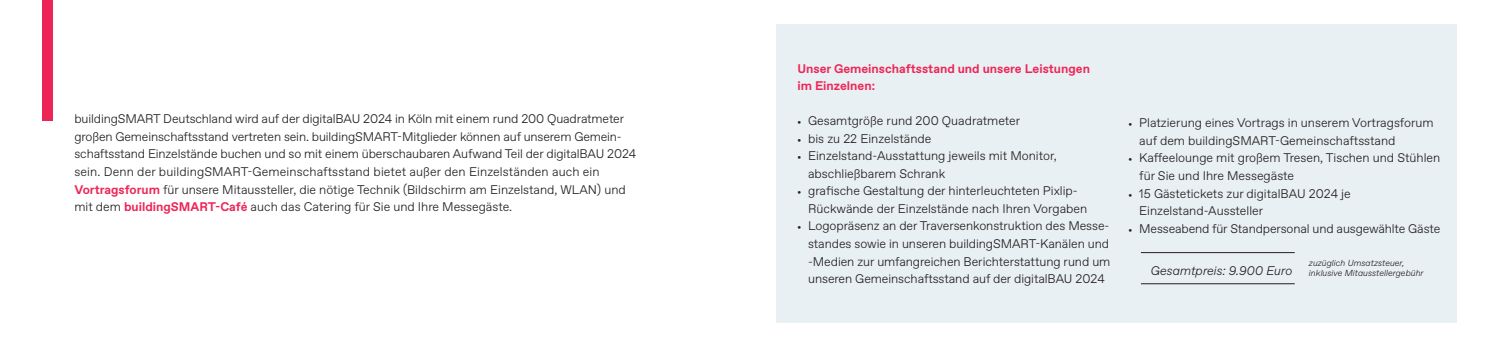
<style>
.page{position:relative;width:1489px;height:348px;background:#fff}
.page>*{position:absolute;margin:0;border:0;box-sizing:border-box;transform-origin:0 0}
.t1{font:300 12.5px/17.5px "Favorit Pro";color:#231f20}
.t2{font:700 12.5px/17.5px "Favorit Pro";color:#ed2557}
.t3{font:italic 300 12.5px "Favorit Pro";color:#231f20}
.t4{font:italic 300 8.75px/10px "Favorit Pro";color:#231f20}
.s1{font-weight:700;color:#ed2557}
.s2{font-weight:400;font-size:7.5px}
</style>
<div class="page">
<div style="left:776px;top:25px;width:680px;height:297px;background:#e9f0f3"></div>
<hr style="left:1140px;top:283px;width:154px;height:1px;background:#231f20">
<hr style="left:1140px;top:252px;width:154px;height:1px;background:#231f20">
<div style="left:43px;top:0;width:10px;height:120px;background:#ed2557"></div>
<p class="t1" style="left:74px;top:110px;width:563px">buildingSMART Deutschland wird auf der digitalBAU 2024 in Köln mit einem rund 200 Quadratmeter großen Gemeinschaftsstand vertreten sein. buildingSMART-Mitglieder können auf unserem Gemein&shy;schaftsstand Einzelstände buchen und so mit einem überschaubaren Aufwand Teil der digitalBAU 2024 sein. Denn der buildingSMART-Gemeinschaftsstand bietet außer den Einzelständen auch ein <span class="s1">Vortragsforum</span> für unsere Mitaussteller, die nötige Technik (Bildschirm am Einzelstand, WLAN) und mit dem <span class="s1">buildingSMART-Café</span> auch das Catering für Sie und Ihre Messegäste.</p>
<p class="t2" style="left:797px;top:59px;width:294px">Unser Gemeinschaftsstand und unsere Leistungen im Einzelnen:</p>
<p class="t1" style="left:797px;top:111px;width:224px"><span class="s2">•</span> Gesamtgröße rund 200 Quadratmeter</p>
<p class="t1" style="left:797px;top:129px;width:135px"><span class="s2">•</span> bis zu 22 Einzelstände</p>
<p class="t1" style="left:808px;top:146px;width:250px;text-indent:-11px"><span class="s2">•</span> Einzelstand-Ausstattung jeweils mit Monitor, abschließbarem Schrank</p>
<p class="t1" style="left:808px;top:181px;width:280px;text-indent:-11px"><span class="s2">•</span> grafische Gestaltung der hinterleuchteten Pixlip-<br>Rückwände der Einzelstände nach Ihren Vorgaben</p>
<p class="t1" style="left:808px;top:216px;width:304px;text-align:justify;text-indent:-11px"><span class="s2">•</span> Logopräsenz an der Traversenkonstruktion des Messe&shy;standes sowie in unseren buildingSMART-Kanälen und -Medien zur umfangreichen Berichterstattung rund um unseren Gemeinschaftsstand auf der digitalBAU 2024</p>
<p class="t1" style="left:1139px;top:114px;width:296px;text-indent:-11px"><span class="s2">•</span> Platzierung eines Vortrags in unserem Vortragsforum auf dem buildingSMART-Gemeinschaftsstand</p>
<p class="t1" style="left:1139px;top:149px;width:302px;text-indent:-11px"><span class="s2">•</span> Kaffeelounge mit großem Tresen, Tischen und Stühlen für Sie und Ihre Messegäste</p>
<p class="t1" style="left:1139px;top:184px;width:213px;text-indent:-11px"><span class="s2">•</span> 15 Gästetickets zur digitalBAU 2024 je<br>Einzelstand-Aussteller</p>
<p class="t1" style="left:1128px;top:219px;width:313px"><span class="s2">•</span> Messeabend für Standpersonal und ausgewählte Gäste</p>
<p class="t3" style="left:1150px;top:262px;width:143px">Gesamtpreis: 9.900 Euro</p>
<p class="t4" style="left:1308px;top:257px;width:116px">zuzüglich Umsatzsteuer, inklusive Mitausstellergebühr</p>
</div>
